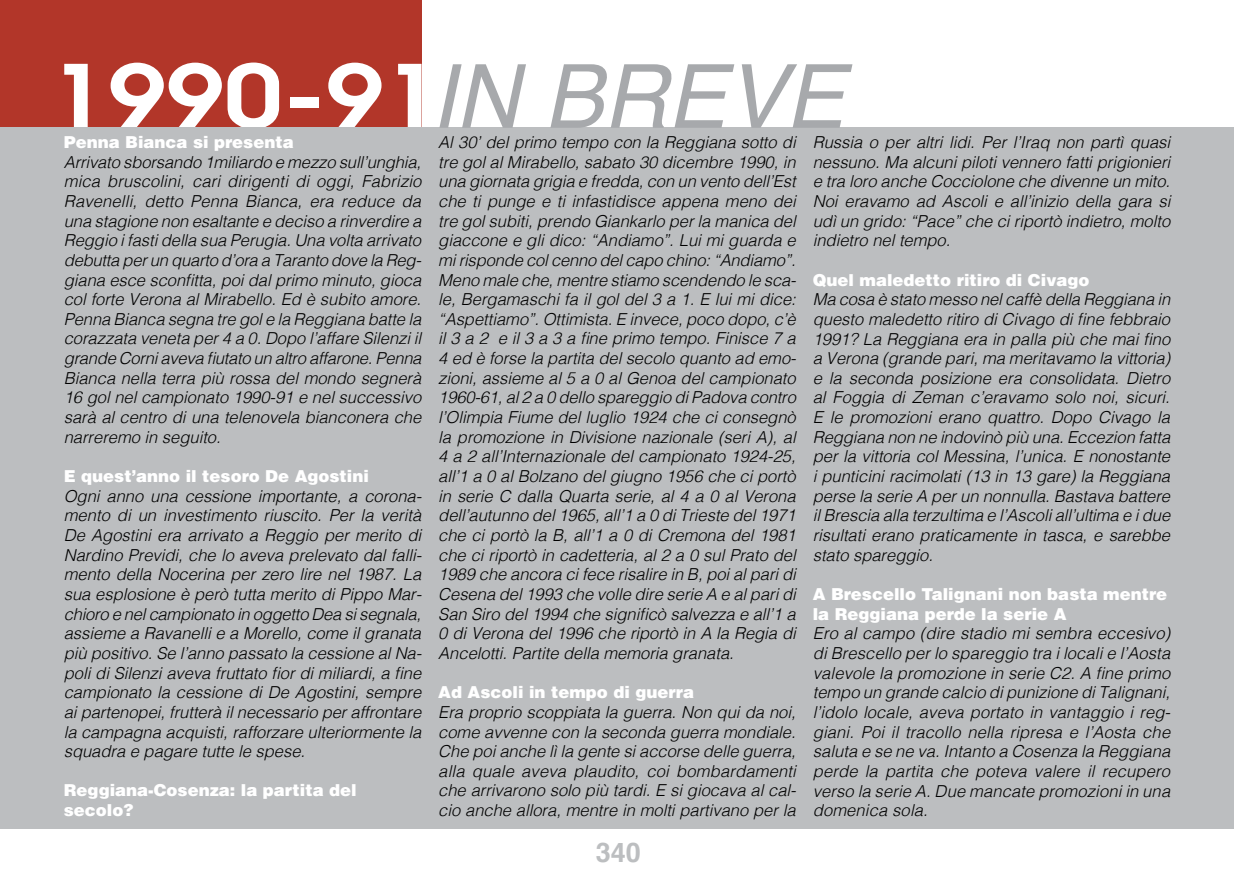
<style>
.page{position:relative;width:1234px;height:893px;background:#fff}
.page>*{position:absolute;margin:0;border:0;box-sizing:border-box;transform-origin:0 0}
.t1{font:600 86.55px "Avant Garde";color:#fff;scale:1.2 1}
.t2{font:700 27px "Helvetica";color:#bcbec0}
.t3{font:italic 300 16.5px/19.6px "Helvetica";color:#000;text-align:justify}
.t4{font:900 16.5px/19.6px "Helvetica";color:#fff}
.s1{font-family:"Helvetica";font-weight:400;font-style:italic;font-size:88.5px;color:#a7a9ac}
</style>
<div class="page">
<div style="left:0;top:0;width:421px;height:128px;background:#b23629"></div>
<div style="left:0;top:127px;width:1233px;height:702px;background:#bcbec0"></div>
<h1 class="t1" style="left:50px;top:40px;width:663px">1990-91<span class="s1">IN BREVE</span></h1>
<p class="t4" style="left:64px;top:132px;width:231px">Penna Bianca si presenta</p>
<p class="t3" style="left:64px;top:151px;width:359px">Arrivato sborsando 1miliardo e mezzo sull’unghia, mica bruscolini, cari dirigenti di oggi, Fabrizio Ravenelli, detto Penna Bianca, era reduce da una stagione non esaltante e deciso a rinverdire a Reggio i fasti della sua Perugia. Una volta arrivato debutta per un quarto d’ora a Taranto dove la Reg&shy;giana esce sconfitta, poi dal primo minuto, gioca col forte Verona al Mirabello. Ed è subito amore.<br>Penna Bianca segna tre gol e la Reggiana batte la corazzata veneta per 4 a 0. Dopo l’affare Silenzi il grande Corni aveva fiutato un altro affarone. Penna Bianca nella terra più rossa del mondo segnerà 16 gol nel campionato 1990-91 e nel successivo sarà al centro di una telenovela bianconera che narreremo in seguito.</p>
<p class="t4" style="left:64px;top:466px;width:306px">E quest’anno il tesoro De Agostini</p>
<p class="t3" style="left:64px;top:485px;width:359px">Ogni anno una cessione importante, a corona&shy;mento di un investimento riuscito. Per la verità De Agostini era arrivato a Reggio per merito di Nardino Previdi, che lo aveva prelevato dal falli&shy;mento della Nocerina per zero lire nel 1987. La sua esplosione è però tutta merito di Pippo Mar&shy;chioro e nel campionato in oggetto Dea si segnala, assieme a Ravanelli e a Morello, come il granata più positivo. Se l’anno passato la cessione al Na&shy;poli di Silenzi aveva fruttato fior di miliardi, a fine campionato la cessione di De Agostini, sempre ai partenopei, frutterà il necessario per affrontare la campagna acquisti, rafforzare ulteriormente la squadra e pagare tutte le spese.</p>
<p class="t4" style="left:64px;top:780px;width:294px">Reggiana-Cosenza: la partita del secolo?</p>
<p class="t3" style="left:438px;top:131px;width:359px">Al 30’ del primo tempo con la Reggiana sotto di tre gol al Mirabello, sabato 30 dicembre 1990, in una giornata grigia e fredda, con un vento dell’Est che ti punge e ti infastidisce appena meno dei tre gol subiti, prendo Giankarlo per la manica del giaccone e gli dico: “Andiamo”. Lui mi guarda e mi risponde col cenno del capo chino: “Andiamo”.<br>Meno male che, mentre stiamo scendendo le sca&shy;le, Bergamaschi fa il gol del 3 a 1. E lui mi dice: “Aspettiamo”. Ottimista. E invece, poco dopo, c’è il 3 a 2 e il 3 a 3 a fine primo tempo. Finisce 7 a 4 ed è forse la partita del secolo quanto ad emo&shy;zioni, assieme al 5 a 0 al Genoa del campionato 1960-61, al 2 a 0 dello spareggio di Padova contro l’Olimpia Fiume del luglio 1924 che ci consegnò la promozione in Divisione nazionale (seri A), al 4 a 2 all’Internazionale del campionato 1924-25, all’1 a 0 al Bolzano del giugno 1956 che ci portò in serie C dalla Quarta serie, al 4 a 0 al Verona dell’autunno del 1965, all’1 a 0 di Trieste del 1971 che ci portò la B, all’1 a 0 di Cremona del 1981 che ci riportò in cadetteria, al 2 a 0 sul Prato del 1989 che ancora ci fece risalire in B, poi al pari di Cesena del 1993 che volle dire serie A e al pari di San Siro del 1994 che significò salvezza e all’1 a 0 di Verona del 1996 che riportò in A la Regia di Ancelotti. Partite della memoria granata.</p>
<p class="t4" style="left:438px;top:682px;width:257px">Ad Ascoli in tempo di guerra</p>
<p class="t3" style="left:438px;top:701px;width:359px">Era proprio scoppiata la guerra. Non qui da noi, come avvenne con la seconda guerra mondiale.<br>Che poi anche lì la gente si accorse delle guerra, alla quale aveva plaudito, coi bombardamenti che arrivarono solo più tardi. E si giocava al cal&shy;cio anche allora, mentre in molti partivano per la</p>
<p class="t3" style="left:812px;top:131px;width:359px">Russia o per altri lidi. Per l’Iraq non partì quasi nessuno. Ma alcuni piloti vennero fatti prigionieri e tra loro anche Cocciolone che divenne un mito.<br>Noi eravamo ad Ascoli e all’inizio della gara si udì un grido: “Pace” che ci riportò indietro, molto indietro nel tempo.</p>
<p class="t4" style="left:812px;top:269px;width:278px">Quel maledetto ritiro di Civago</p>
<p class="t3" style="left:812px;top:289px;width:359px">Ma cosa è stato messo nel caffè della Reggiana in questo maledetto ritiro di Civago di fine febbraio 1991? La Reggiana era in palla più che mai fino a Verona (grande pari, ma meritavamo la vittoria) e la seconda posizione era consolidata. Dietro al Foggia di Zeman c’eravamo solo noi, sicuri.<br>E le promozioni erano quattro. Dopo Civago la Reggiana non ne indovinò più una. Eccezion fatta per la vittoria col Messina, l’unica. E nonostante i punticini racimolati (13 in 13 gare) la Reggiana perse la serie A per un nonnulla. Bastava battere il Brescia alla terzultima e l’Ascoli all’ultima e i due risultati erano praticamente in tasca, e sarebbe stato spareggio.</p>
<p class="t4" style="left:812px;top:584px;width:356px">A Brescello Talignani non basta mentre la Reggiana perde la serie A</p>
<p class="t3" style="left:812px;top:623px;width:359px">Ero al campo (dire stadio mi sembra eccesivo) di Brescello per lo spareggio tra i locali e l’Aosta valevole la promozione in serie C2. A fine primo tempo un grande calcio di punizione di Talignani, l’idolo locale, aveva portato in vantaggio i reg&shy;giani. Poi il tracollo nella ripresa e l’Aosta che saluta e se ne va. Intanto a Cosenza la Reggiana perde la partita che poteva valere il recupero verso la serie A. Due mancate promozioni in una domenica sola.</p>
<h2 class="t2" style="left:595px;top:831px;width:47px">340</h2>
</div>
